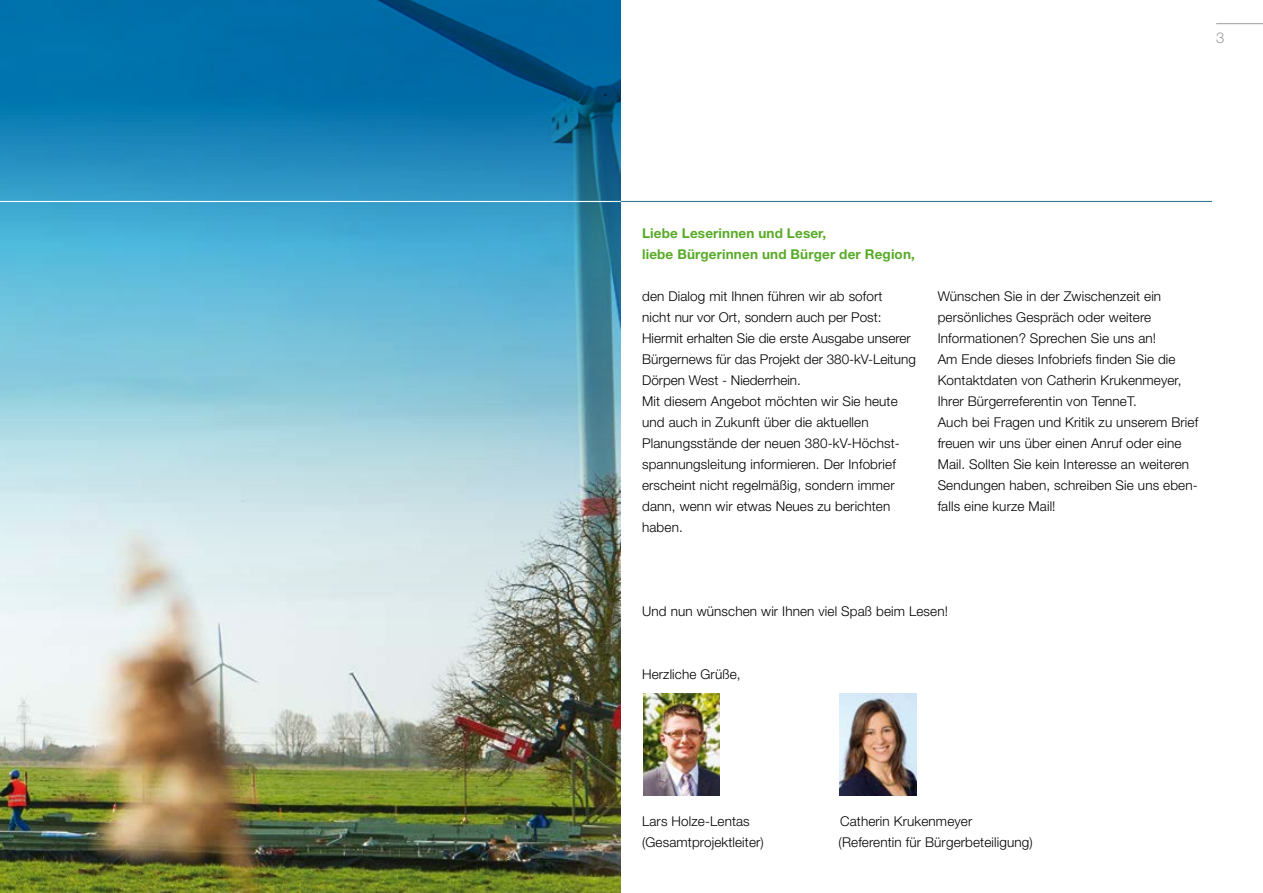
<style>
.page{position:relative;width:1263px;height:893px;background:#fff}
.page>*{position:absolute;margin:0;border:0;box-sizing:border-box;transform-origin:0 0}
.t1{font:300 15px "Helvetica Neue LT Pro";color:#9c9e9f}
.t2{font:300 13.5px/21px "Helvetica Neue LT Pro";letter-spacing:.01em;color:#000}
.t3{font:700 13.5px/21px "Helvetica Neue LT Pro";letter-spacing:.01em;color:#57ab27}
</style>
<div class="page">
<img style="left:0;top:867px;width:621px;height:26px">
<img style="left:0;top:0;width:621px;height:867px">
<img style="left:643px;top:694px;width:77px;height:102px">
<img style="left:840px;top:694px;width:76px;height:102px">
<hr style="left:1216px;top:23px;width:47px;height:1px;background:#9c9e9f">
<hr style="left:0;top:201px;width:621px;height:1px;background:#fff">
<hr style="left:621px;top:201px;width:591px;height:1px;background:#377a94">
<p class="t1" style="left:1216px;top:28px;width:10px">3</p>
<p class="t3" style="left:642px;top:222px;width:274px">Liebe Leserinnen und Leser,<br>liebe Bürgerinnen und Bürger der Region,</p>
<p class="t2" style="left:642px;top:285px;width:275px">den Dialog mit Ihnen führen wir ab sofort<br>nicht nur vor Ort, sondern auch per Post:<br>Hiermit erhalten Sie die erste Ausgabe unserer Bürgernews für das Projekt der 380-kV-Leitung Dörpen West - Niederrhein.<br>Mit diesem Angebot möchten wir Sie heute und auch in Zukunft über die aktuellen Planungsstände der neuen 380-kV-Höchst&shy;spannungsleitung informieren. Der Infobrief erscheint nicht regelmäßig, sondern immer dann, wenn wir etwas Neues zu berichten haben.</p>
<p class="t2" style="left:938px;top:285px;width:262px">Wünschen Sie in der Zwischenzeit ein persönliches Gespräch oder weitere Informationen? Sprechen Sie uns an!<br>Am Ende dieses Infobriefs finden Sie die Kontaktdaten von Catherin Krukenmeyer, Ihrer Bürgerreferentin von TenneT.<br>Auch bei Fragen und Kritik zu unserem Brief freuen wir uns über einen Anruf oder eine Mail. Sollten Sie kein Interesse an weiteren Sendungen haben, schreiben Sie uns eben&shy;falls eine kurze Mail!</p>
<p class="t2" style="left:642px;top:600px;width:307px">Und nun wünschen wir Ihnen viel Spaß beim Lesen!</p>
<p class="t2" style="left:642px;top:663px;width:100px">Herzliche Grüße,</p>
<p class="t2" style="left:642px;top:810px;width:109px">Lars Holze-Lentas</p>
<p class="t2" style="left:840px;top:810px;width:134px">Catherin Krukenmeyer</p>
<p class="t2" style="left:642px;top:831px;width:123px">(Gesamtprojektleiter)</p>
<p class="t2" style="left:839px;top:831px;width:196px">(Referentin für Bürgerbeteiligung)</p>
</div>
